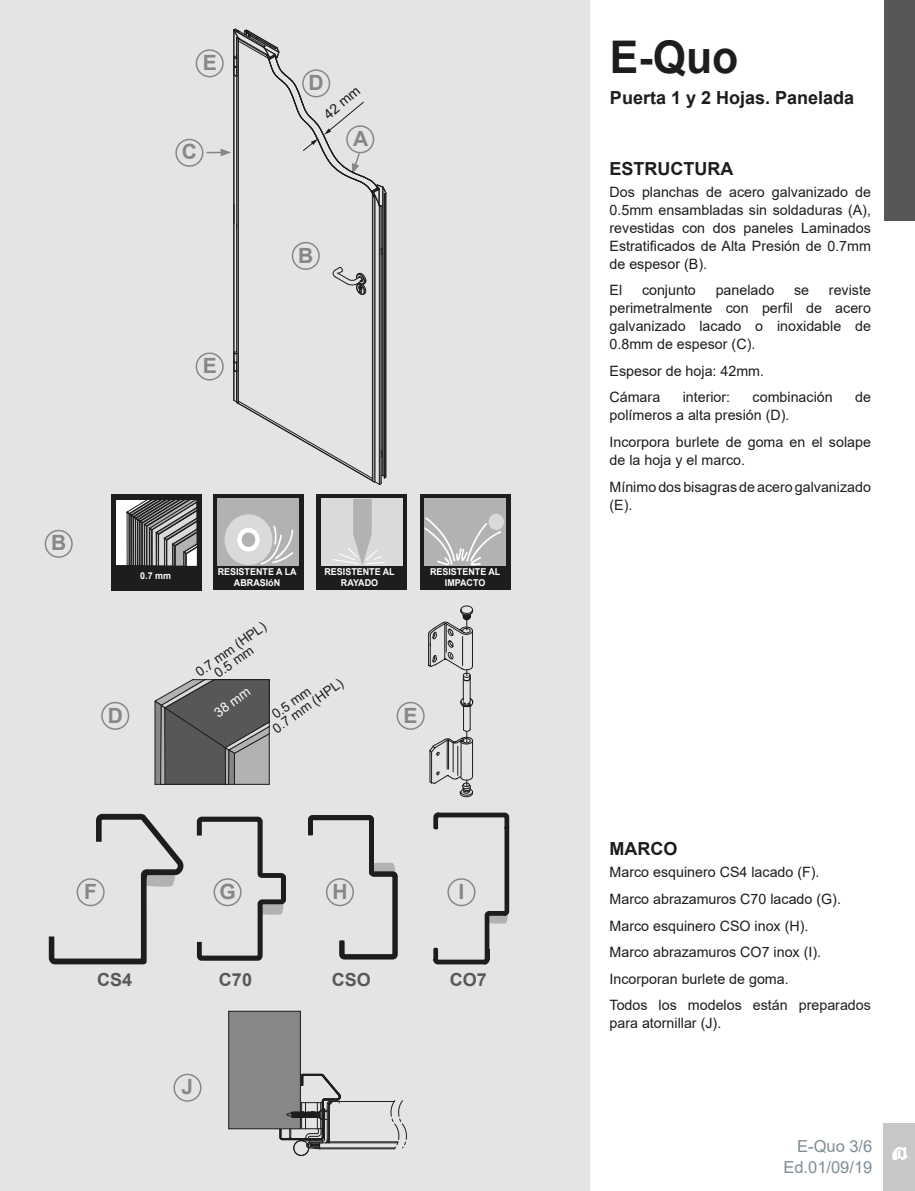
<style>
.page{position:relative;width:915px;height:1191px;background:#fff}
.page>*{position:absolute;margin:0;border:0;box-sizing:border-box;transform-origin:0 0}
.t1{font:700 45px "Arial";color:#1d1d1b;scale:.95 1}
.t2{font:700 21px "Arial";color:#878787}
.t3{font:700 18px "Arial";color:#1d1d1b}
.t4{font:700 18px "Arial";color:#575756}
.t5{font:16.5px/21px "Arial";color:#7e8d95;text-align:right}
.t6{font:14.25px/26.5px "Arial";color:#1d1d1b}
.t7{font:13.8px "Arial";color:#1d1d1b}
.t8{font:13.35px/11.7px "Arial";color:#1d1d1b}
.t9{font:13.35px "Arial";color:#fff}
.t10{font:700 9.45px/11.1px "Arial";color:#fff;text-align:center;scale:.95 1}
</style>
<div class="page">
<div style="left:0;top:0;width:589px;height:1191px;background:#e4e4e3"></div>
<div style="left:396px;top:702px;width:28px;height:28px;border:2px solid #878787;border-radius:50%"></div>
<div style="left:45px;top:530px;width:28px;height:28px;border:2px solid #878787;border-radius:50%"></div>
<div style="left:291px;top:242px;width:29px;height:28px;border:2px solid #878787;border-radius:50%"></div>
<div style="left:195px;top:49px;width:29px;height:28px;border:2px solid #878787;border-radius:50%"></div>
<div style="left:195px;top:352px;width:29px;height:28px;border:2px solid #878787;border-radius:50%"></div>
<div style="left:175px;top:139px;width:28px;height:28px;border:2px solid #878787;border-radius:50%"></div>
<div style="left:101px;top:702px;width:28px;height:28px;border:2px solid #878787;border-radius:50%"></div>
<div style="left:173px;top:1073px;width:28px;height:28px;border:2px solid #878787;border-radius:50%"></div>
<hr style="left:384px;top:194px;width:1px;height:284px;background:#1d1d1b">
<hr style="left:381px;top:206px;width:1px;height:277px;background:#1d1d1b">
<hr style="left:372px;top:194px;width:1px;height:287px;background:#1d1d1b">
<hr style="left:374px;top:197px;width:1px;height:285px;background:#1d1d1b">
<svg style="left:380px;top:247px;width:2px;height:8px"></svg>
<hr style="left:238px;top:41px;width:1px;height:362px;background:#1d1d1b">
<hr style="left:233px;top:31px;width:1px;height:369px;background:#1d1d1b">
<hr style="left:379px;top:206px;width:1px;height:278px;background:#1d1d1b">
<hr style="left:385px;top:193px;width:1px;height:284px;background:#1d1d1b">
<hr style="left:382px;top:187px;width:1px;height:288px;background:#1d1d1b">
<svg style="left:233px;top:352px;width:5px;height:21px"></svg>
<svg style="left:332px;top:266px;width:34px;height:29px"></svg>
<hr style="left:373px;top:197px;width:1px;height:285px;background:#1d1d1b">
<svg style="left:206px;top:28px;width:180px;height:195px"></svg>
<hr style="left:236px;top:52px;width:1px;height:177px;background:#1d1d1b">
<hr style="left:236px;top:224px;width:1px;height:129px;background:#1d1d1b">
<hr style="left:236px;top:372px;width:1px;height:31px;background:#1d1d1b">
<svg style="left:233px;top:399px;width:153px;height:86px"></svg>
<svg style="left:154px;top:679px;width:116px;height:106px;background:#6b6b6b"></svg>
<svg style="left:428px;top:605px;width:45px;height:192px"></svg>
<svg style="left:48px;top:813px;width:136px;height:152px"></svg>
<svg style="left:433px;top:812px;width:77px;height:153px"></svg>
<svg style="left:196px;top:816px;width:90px;height:145px"></svg>
<svg style="left:308px;top:815px;width:90px;height:145px"></svg>
<svg style="left:389px;top:1100px;width:18px;height:48px"></svg>
<hr style="left:339px;top:1101px;width:55px;height:1px;background:#1d1d1b">
<hr style="left:329px;top:1141px;width:69px;height:1px;background:#1d1d1b">
<hr style="left:319px;top:1148px;width:76px;height:1px;background:#1d1d1b">
<hr style="left:319px;top:1142px;width:78px;height:1px;background:#1d1d1b">
<hr style="left:319px;top:1147px;width:76px;height:1px;background:#1d1d1b">
<div style="left:228px;top:1011px;width:72px;height:117px;background:#878787"></div>
<div style="left:228px;top:1011px;width:72px;height:118px;border:1px solid #1d1d1b"></div>
<svg style="left:279px;top:1073px;width:61px;height:83px"></svg>
<div style="left:111px;top:494px;width:91px;height:96px;background:#1d1d1b"></div>
<div style="left:115px;top:498px;width:82px;height:68px;background:#fff"></div>
<svg style="left:126px;top:500px;width:70px;height:65px;background:#7e7e7e"></svg>
<div style="left:115px;top:498px;width:83px;height:69px;border:1px solid #1d1d1b"></div>
<div style="left:213px;top:494px;width:90px;height:95px;background:#1d1d1b"></div>
<div style="left:217px;top:499px;width:82px;height:67px;background:#b2b2b2"></div>
<div style="left:224px;top:514px;width:48px;height:51px;background:#dadada;border-radius:50%"></div>
<div style="left:237px;top:528px;width:23px;height:24px;background:#fff;border-radius:50%"></div>
<div style="left:241px;top:532px;width:14px;height:15px;background:#b2b2b2;border-radius:50%"></div>
<svg style="left:261px;top:525px;width:32px;height:39px"></svg>
<div style="left:420px;top:494px;width:90px;height:95px;background:#1d1d1b"></div>
<div style="left:424px;top:499px;width:82px;height:67px;background:#b2b2b2"></div>
<div style="left:488px;top:514px;width:16px;height:16px;background:#dadada;border-radius:50%"></div>
<svg style="left:424px;top:517px;width:77px;height:48px"></svg>
<div style="left:316px;top:494px;width:90px;height:95px;background:#1d1d1b"></div>
<div style="left:321px;top:499px;width:81px;height:67px;background:#dadada"></div>
<svg style="left:332px;top:499px;width:53px;height:66px"></svg>
<div style="left:883px;top:1122px;width:31px;height:69px;background:#c7c7c6"></div>
<svg style="left:892px;top:1147px;width:15px;height:13px"></svg>
<div style="left:884px;top:0;width:30px;height:220px;background:#575756"></div>
<h2 class="t2" style="left:202px;top:48px;width:16px">E</h2>
<h2 class="t2" style="left:182px;top:137px;width:17px">C</h2>
<h2 class="t2" style="left:202px;top:351px;width:16px">E</h2>
<h2 class="t2" style="left:308px;top:68px;width:17px">D</h2>
<p class="t7" style="left:319px;top:109px;width:44px;rotate:-40deg">42 mm</p>
<h2 class="t2" style="left:298px;top:240px;width:17px">B</h2>
<h2 class="t2" style="left:353px;top:124px;width:17px">A</h2>
<h2 class="t2" style="left:51px;top:528px;width:17px">B</h2>
<p class="t10" style="left:140px;top:570px;width:34px">0.7 mm</p>
<h2 class="t2" style="left:108px;top:700px;width:17px">D</h2>
<p class="t10" style="left:218px;top:566px;width:85px">RESISTENTE A LA<br>ABRASIóN</p>
<p class="t10" style="left:324px;top:566px;width:75px">RESISTENTE AL<br>RAYADO</p>
<p class="t10" style="left:430px;top:566px;width:75px">RESISTENTE AL<br>IMPACTO</p>
<p class="t8" style="left:205px;top:660px;width:70px;text-indent:-15px;rotate:-36deg">0.7 mm (HPL)<br>0.5 mm</p>
<p class="t8" style="left:263px;top:715px;width:85px;line-height:12.3px;text-indent:8px;rotate:-36deg">0.5 mm<br>0.7 mm (HPL)</p>
<p class="t9" style="left:210px;top:706px;width:42px;rotate:-36deg">38 mm</p>
<h2 class="t2" style="left:403px;top:700px;width:16px">E</h2>
<h2 class="t2" style="left:84px;top:876px;width:14px">F</h2>
<h2 class="t2" style="left:219px;top:876px;width:18px">G</h2>
<h2 class="t2" style="left:458px;top:876px;width:7px">I</h2>
<h2 class="t2" style="left:332px;top:876px;width:17px">H</h2>
<p class="t4" style="left:97px;top:967px;width:37px">CS4</p>
<p class="t4" style="left:219px;top:967px;width:35px">C70</p>
<p class="t4" style="left:450px;top:967px;width:39px">CO7</p>
<p class="t4" style="left:331px;top:967px;width:41px">CSO</p>
<h2 class="t2" style="left:181px;top:1072px;width:13px">J</h2>
<h1 class="t1" style="left:609px;top:25px;width:136px">E-Quo</h1>
<p class="t3" style="left:609px;top:85px;width:246px">Puerta 1 y 2 Hojas. Panelada</p>
<p class="t3" style="left:609px;top:156px;width:125px">ESTRUCTURA</p>
<p class="t6" style="left:609px;top:183px;width:263px;line-height:18px;text-align:justify">Dos planchas de acero galvanizado de 0.5mm ensambladas sin soldaduras (A), revestidas con dos paneles Laminados Estratificados de Alta Presión de 0.7mm de espesor (B).</p>
<p class="t6" style="left:609px;top:277px;width:14px">El</p>
<p class="t6" style="left:641px;top:277px;width:55px">conjunto</p>
<p class="t6" style="left:715px;top:277px;width:60px">panelado</p>
<p class="t6" style="left:793px;top:277px;width:17px">se</p>
<p class="t6" style="left:609px;top:281px;width:263px;line-height:18px;text-align:justify;text-indent:219px">reviste perimetralmente con perfil de acero galvanizado lacado o inoxidable de 0.8mm de espesor (C).</p>
<p class="t6" style="left:609px;top:357px;width:156px">Espesor de hoja: 42mm.<br>Cámara</p>
<p class="t6" style="left:682px;top:384px;width:49px">interior:</p>
<p class="t6" style="left:752px;top:384px;width:81px">combinación</p>
<p class="t6" style="left:854px;top:384px;width:17px">de</p>
<p class="t6" style="left:609px;top:402px;width:263px">polímeros a alta presión (D).<br>Incorpora burlete de goma en el solape</p>
<p class="t6" style="left:609px;top:446px;width:263px">de la hoja y el marco.<br>Mínimo dos bisagras de acero galvanizado</p>
<p class="t6" style="left:609px;top:491px;width:24px">(E).</p>
<p class="t3" style="left:609px;top:836px;width:69px">MARCO</p>
<p class="t6" style="left:609px;top:859px;width:263px">Marco esquinero CS4 lacado (F).<br>Marco abrazamuros C70 lacado (G).<br>Marco esquinero CSO inox (H).<br>Marco abrazamuros CO7 inox (I).<br>Incorporan burlete de goma.<br>Todos los modelos están preparados</p>
<p class="t6" style="left:609px;top:1009px;width:113px">para atornillar (J).</p>
<p class="t5" style="left:783px;top:1135px;width:90px">E-Quo 3/6<br>Ed.01/09/19</p>
</div>
